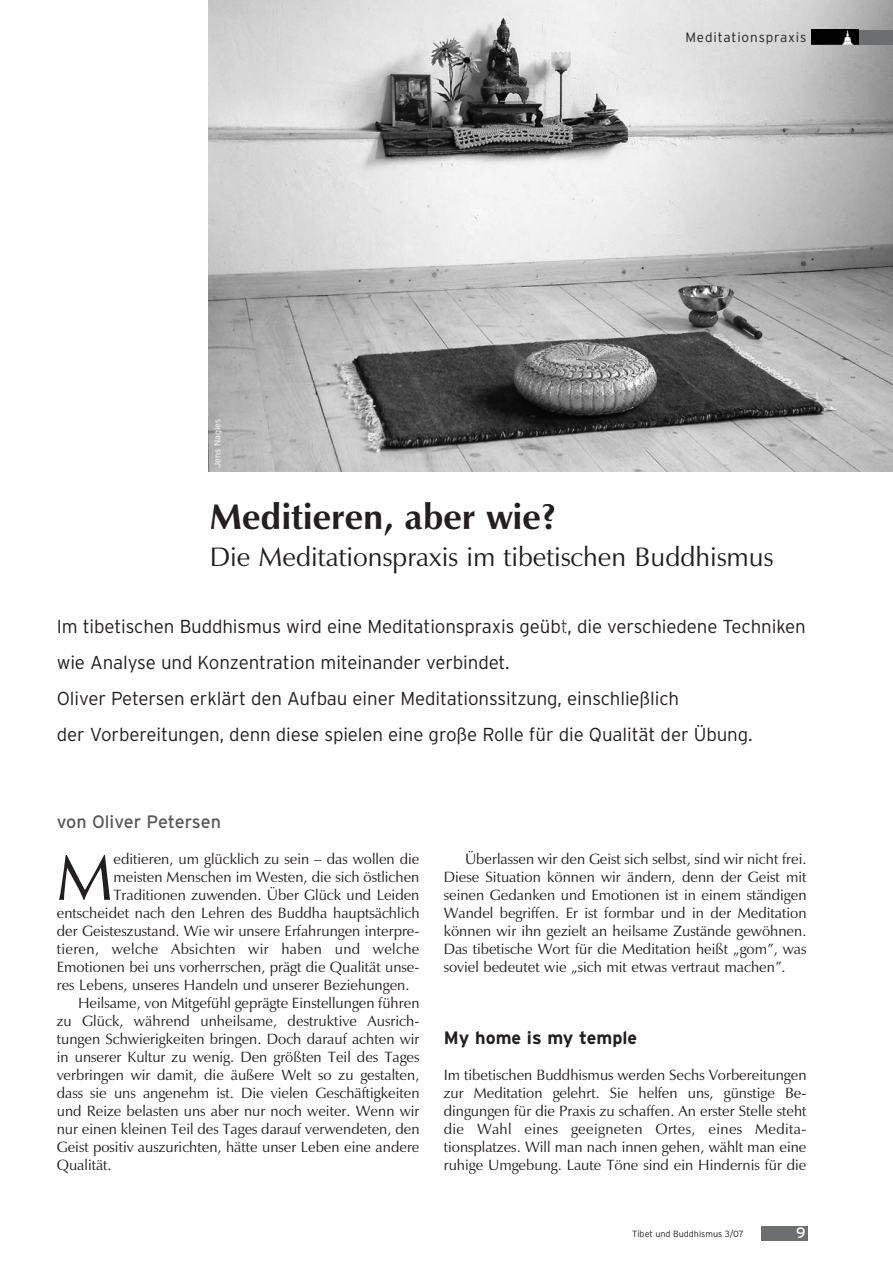
<style>
.page{position:relative;width:893px;height:1263px;background:#fff}
.page>*{position:absolute;margin:0;border:0;box-sizing:border-box;transform-origin:0 0}
.t1{font:64.65px "Zapf Humanist 601 CS";color:#231f20}
.t2{font:36px "Zapf Humanist 601 CS Bold";color:#231f20}
.t3{font:27px "Zapf Humanist 601 CS";color:#231f20}
.t4{font:300 18.75px/36px "Interstate";letter-spacing:-.005em;color:#231f20}
.t5{font:18px "Interstate";letter-spacing:-.005em;color:#58595b}
.t6{font:700 18px "Interstate";color:#231f20}
.t7{font:15px/18px "Zapf Humanist 601 CS";color:#231f20;text-align:justify}
.t8{font:15px "Zapf Humanist 601 CS";letter-spacing:.02em;color:#231f20}
.t9{font:15px "Interstate";color:#fff}
.t10{font:300 13.5px "Interstate";letter-spacing:.065em;color:#231f20}
.t11{font:300 9px "Interstate";color:#231f20}
.t12{font:300 9px "Interstate";color:#fff}
</style>
<div class="page">
<img style="left:208px;top:0;width:685px;height:471px">
<div style="left:761px;top:1226px;width:47px;height:15px;background:#6c6e70"></div>
<div style="left:858px;top:30px;width:35px;height:15px;background:#6c6e70"></div>
<img style="left:811px;top:30px;width:47px;height:15px">
<p class="t12" style="left:214px;top:468px;width:51px;rotate:-90deg">Jens Nagles</p>
<p class="t10" style="left:685px;top:32px;width:123px">Meditationspraxis</p>
<h2 class="t2" style="left:210px;top:501px;width:348px">Meditieren, aber wie?</h2>
<h3 class="t3" style="left:210px;top:545px;width:565px">Die Meditationspraxis im tibetischen Buddhismus</h3>
<p class="t4" style="left:57px;top:610px;width:750px">Im tibetischen Buddhismus wird eine Meditationspraxis geübt, die verschiedene Techniken wie Analyse und Konzentration miteinander verbindet.<br>Oliver Petersen erklärt den Aufbau einer Meditationssitzung, einschließlich<br>der Vorbereitungen, denn diese spielen eine große Rolle für die Qualität der Übung.</p>
<p class="t5" style="left:57px;top:815px;width:166px">von Oliver Petersen</p>
<h1 class="t1" style="left:57px;top:849px;width:58px">M</h1>
<p class="t7" style="left:113px;top:851px;width:308px">editieren, um glücklich zu sein – das wollen die</p>
<p class="t7" style="left:113px;top:869px;width:308px">meisten Menschen im Westen, die sich östlichen</p>
<p class="t7" style="left:113px;top:887px;width:308px">Traditionen zuwenden. Über Glück und Leiden</p>
<p class="t7" style="left:57px;top:905px;width:364px">entscheidet nach den Lehren des Buddha hauptsächlich</p>
<p class="t7" style="left:57px;top:923px;width:364px">der Geisteszustand. Wie wir unsere Erfahrungen interpre-</p>
<p class="t8" style="left:57px;top:942px;width:364px">tieren, welche Absichten wir haben und welche</p>
<p class="t7" style="left:57px;top:959px;width:364px">Emotionen bei uns vorherrschen, prägt die Qualität unse-</p>
<p class="t7" style="left:57px;top:977px;width:354px">res Lebens, unseres Handeln und unserer Beziehungen.</p>
<p class="t7" style="left:78px;top:995px;width:343px">Heilsame, von Mitgefühl geprägte Einstellungen führen</p>
<p class="t7" style="left:57px;top:1013px;width:364px">zu Glück, während unheilsame, destruktive Ausrich-</p>
<p class="t7" style="left:57px;top:1031px;width:364px">tungen Schwierigkeiten bringen. Doch darauf achten wir</p>
<p class="t7" style="left:57px;top:1049px;width:364px">in unserer Kultur zu wenig. Den größten Teil des Tages</p>
<p class="t7" style="left:57px;top:1067px;width:364px">verbringen wir damit, die äußere Welt so zu gestalten,</p>
<p class="t7" style="left:57px;top:1085px;width:364px">dass sie uns angenehm ist. Die vielen Geschäftigkeiten</p>
<p class="t7" style="left:57px;top:1103px;width:364px">und Reize belasten uns aber nur noch weiter. Wenn wir</p>
<p class="t7" style="left:57px;top:1121px;width:364px">nur einen kleinen Teil des Tages darauf verwendeten, den</p>
<p class="t7" style="left:57px;top:1139px;width:364px">Geist positiv auszurichten, hätte unser Leben eine andere</p>
<p class="t7" style="left:57px;top:1157px;width:56px">Qualität.</p>
<p class="t7" style="left:444px;top:851px;width:364px;text-indent:21px">Überlassen wir den Geist sich selbst, sind wir nicht frei.<br>Diese Situation können wir ändern, denn der Geist mit seinen Gedanken und Emotionen ist in einem ständigen Wandel begriffen. Er ist formbar und in der Meditation können wir ihn gezielt an heilsame Zustände gewöhnen.<br>Das tibetische Wort für die Meditation heißt „gom”, was soviel bedeutet wie „sich mit etwas vertraut machen”.</p>
<p class="t6" style="left:444px;top:1031px;width:195px">My home is my temple</p>
<p class="t7" style="left:444px;top:1067px;width:364px">Im tibetischen Buddhismus werden Sechs Vorbereitungen zur Meditation gelehrt. Sie helfen uns, günstige Be&shy;dingungen für die Praxis zu schaffen. An erster Stelle steht die Wahl eines geeigneten Ortes, eines Medita&shy;tionsplatzes. Will man nach innen gehen, wählt man eine ruhige Umgebung. Laute Töne sind ein Hindernis für die</p>
<p class="t11" style="left:632px;top:1231px;width:113px">Tibet und Buddhismus 3/07</p>
<p class="t9" style="left:796px;top:1227px;width:11px">9</p>
</div>
